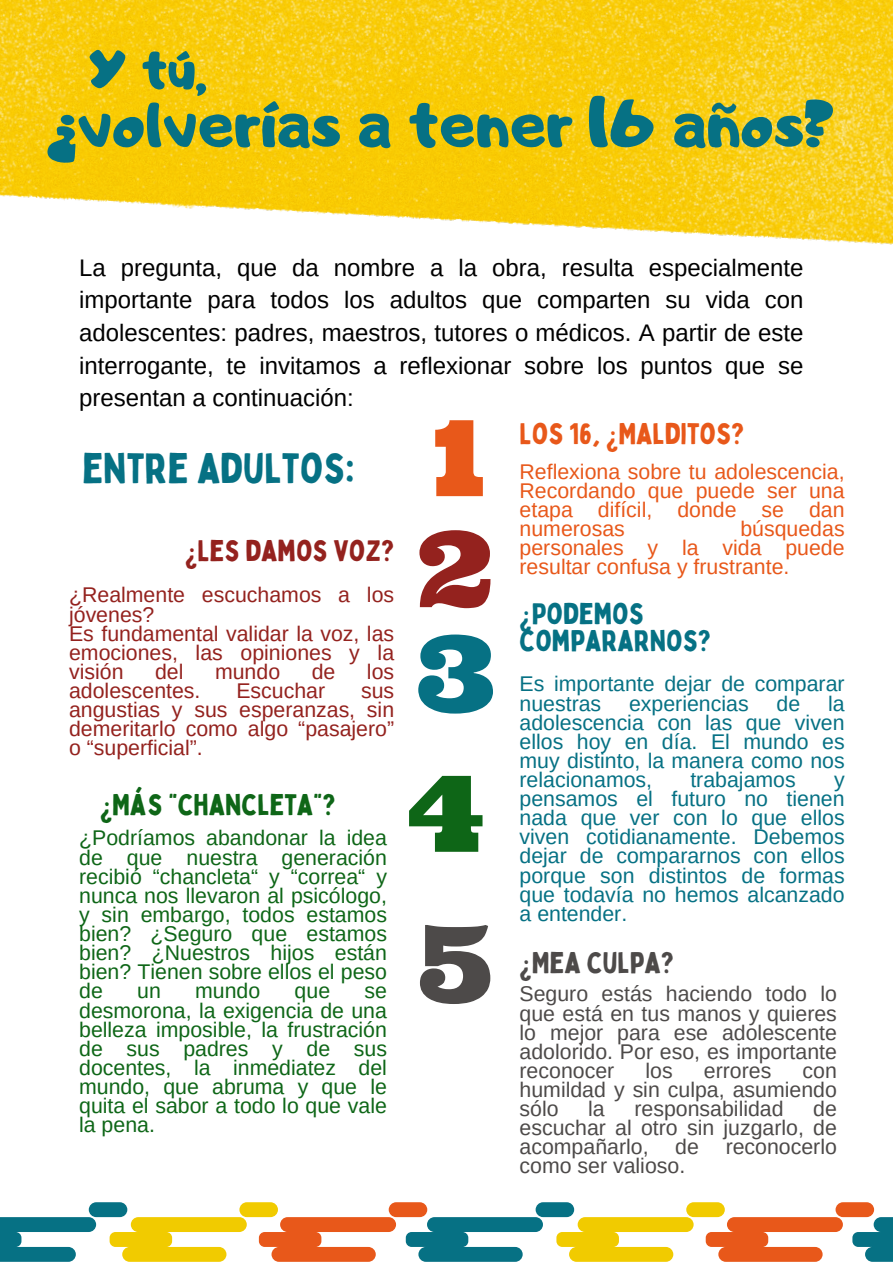
<style>
.page{position:relative;width:893px;height:1264px;background:#fff}
.page>*{position:absolute;margin:0;border:0;box-sizing:border-box;transform-origin:0 0}
.t1{font:105.45px "Ultra";color:#e8581a}
.t2{font:105.45px "Ultra";color:#94221e}
.t3{font:105.45px "Ultra";color:#067184}
.t4{font:105.45px "Ultra";color:#0e6617}
.t5{font:105.45px "Ultra";color:#4d4a49}
.t6{font:65.25px "Adigiana Toybox";color:#067184}
.t7{font:55.05px "Adigiana Toybox";color:#067184}
.t8{font:41.85px "Bobby Jones";color:#067184}
.t9{font:29.25px/27px "Bobby Jones";color:#067184}
.t10{font:29.25px "Bobby Jones";color:#e8581a}
.t11{font:29.25px "Bobby Jones";color:#0e6617}
.t12{font:29.25px "Bobby Jones";color:#94221e}
.t13{font:29.25px "Bobby Jones";color:#4d4a49}
.t14{font:24px/32.5px "Arimo";color:#000;text-align:justify}
.t15{font:21.3px/19px "Arimo";color:#0e6617}
.t16{font:21.3px/19px "Arimo";color:#067184;text-align:justify}
.t17{font:21.3px/19px "Arimo";color:#4d4a49;text-align:justify}
.t18{font:21.3px/19px "Arimo";color:#94221e;text-align:justify}
.t19{font:21.3px/19px "Arimo";color:#e8581a;text-align:justify}
</style>
<div class="page">
<img style="left:0;top:0;width:892px;height:245px">
<svg style="left:0;top:1202px;width:892px;height:59px"></svg>
<p class="t7" style="left:89px;top:33px;width:119px">Y tú,</p>
<p class="t6" style="left:46px;top:80px;width:790px">¿volverías a tener 16 años?</p>
<p class="t14" style="left:79px;top:251px;width:725px">La pregunta, que da nombre a la obra, resulta especialmente importante para todos los adultos que comparten su vida con adolescentes: padres, maestros, tutores o médicos. A partir de este interrogante, te invitamos a reflexionar sobre los puntos que se presentan a continuación:</p>
<p class="t1" style="left:432px;top:390px;width:53px">1</p>
<p class="t10" style="left:519px;top:415px;width:226px">LOS 16, ¿MALDITOS?</p>
<p class="t8" style="left:82px;top:442px;width:274px">ENTRE ADULTOS:</p>
<p class="t19" style="left:519px;top:461px;width:326px">Reflexiona sobre tu adolescencia, Recordando que puede ser una etapa difícil, donde se dan numerosas</p>
<p class="t19" style="left:519px;top:519px;width:326px;text-align:right">búsquedas<br>personales y la vida puede</p>
<p class="t2" style="left:418px;top:501px;width:76px">2</p>
<p class="t12" style="left:185px;top:533px;width:210px">¿LES DAMOS VOZ?</p>
<p class="t18" style="left:69px;top:585px;width:326px">¿Realmente escuchamos a los jóvenes?</p>
<p class="t18" style="left:69px;top:623px;width:326px">Es fundamental validar la voz, las emociones, las opiniones y la visión</p>
<p class="t19" style="left:519px;top:557px;width:271px">resultar confusa y frustrante.</p>
<p class="t9" style="left:519px;top:599px;width:193px">¿PODEMOS<br>COMPARARNOS?</p>
<p class="t16" style="left:519px;top:674px;width:326px">Es importante dejar de comparar nuestras</p>
<p class="t3" style="left:416px;top:605px;width:81px">3</p>
<p class="t18" style="left:155px;top:662px;width:30px">del</p>
<p class="t18" style="left:215px;top:662px;width:67px">mundo</p>
<p class="t18" style="left:312px;top:662px;width:25px">de</p>
<p class="t18" style="left:367px;top:662px;width:29px">los</p>
<p class="t18" style="left:69px;top:681px;width:133px">adolescentes.</p>
<p class="t18" style="left:236px;top:681px;width:90px">Escuchar</p>
<p class="t18" style="left:69px;top:681px;width:326px;text-indent:292px">sus angustias y sus esperanzas, sin demeritarlo como algo “pasajero” o “superficial”.</p>
<p class="t16" style="left:519px;top:693px;width:326px;text-indent:308px">la adolescencia con las que viven ellos hoy en día. El mundo es muy distinto, la manera como nos relacionamos,</p>
<p class="t16" style="left:629px;top:693px;width:121px">experiencias</p>
<p class="t16" style="left:776px;top:693px;width:25px">de</p>
<p class="t16" style="left:690px;top:770px;width:107px">trabajamos</p>
<p class="t4" style="left:407px;top:745px;width:78px">4</p>
<p class="t16" style="left:519px;top:770px;width:326px;text-indent:314px">y pensamos el futuro no tienen nada que ver con lo que ellos viven cotidianamente. Debemos dejar de compararnos con ellos porque son distintos de formas que todavía no hemos alcanzado a entender.</p>
<p class="t11" style="left:100px;top:786px;width:237px">¿MÁS “CHANCLETA”?</p>
<p class="t15" style="left:153px;top:847px;width:107px;text-indent:-26px">que “chancleta“</p>
<p class="t15" style="left:79px;top:828px;width:117px">¿Podríamos de<br>recibió</p>
<p class="t15" style="left:269px;top:819px;width:40px;line-height:38.2px;text-indent:-63px">abandonar y</p>
<p class="t15" style="left:319px;top:828px;width:18px">la</p>
<p class="t15" style="left:347px;top:819px;width:42px;line-height:38.2px;text-align:right">idea y</p>
<p class="t15" style="left:281px;top:847px;width:107px;text-align:center">generación “correa“</p>
<p class="t15" style="left:186px;top:847px;width:72px">nuestra</p>
<p class="t15" style="left:79px;top:885px;width:309px;text-align:justify">nunca nos llevaron al psicólogo, y sin embargo, todos estamos bien? ¿Seguro que estamos bien? ¿Nuestros hijos están bien? Tienen sobre ellos el peso de</p>
<p class="t5" style="left:418px;top:895px;width:76px">5</p>
<p class="t13" style="left:519px;top:943px;width:156px">¿MEA CULPA?</p>
<p class="t15" style="left:137px;top:981px;width:25px">un</p>
<p class="t15" style="left:195px;top:981px;width:67px">mundo</p>
<p class="t15" style="left:294px;top:981px;width:37px">que</p>
<p class="t15" style="left:79px;top:981px;width:309px;text-align:justify;text-indent:285px">se desmorona, la exigencia de una belleza imposible, la frustración de sus padres y de sus docentes, la inmediatez del mundo, que abruma y que le quita el sabor a todo lo que vale la pena.</p>
<p class="t17" style="left:519px;top:984px;width:319px">Seguro estás haciendo todo lo que está en tus manos y quieres lo mejor para ese adolescente adolorido. Por eso, es importante reconocer</p>
<p class="t17" style="left:645px;top:1060px;width:29px">los</p>
<p class="t17" style="left:704px;top:1060px;width:69px">errores</p>
<p class="t17" style="left:519px;top:1060px;width:319px;text-indent:283px">con humildad y sin culpa, asumiendo sólo</p>
<p class="t17" style="left:519px;top:1099px;width:319px;text-indent:294px">de escuchar al otro sin juzgarlo, de acompañarlo,</p>
<p class="t17" style="left:588px;top:1099px;width:18px">la</p>
<p class="t17" style="left:634px;top:1099px;width:151px">responsabilidad</p>
<p class="t17" style="left:675px;top:1137px;width:25px">de</p>
<p class="t17" style="left:725px;top:1137px;width:113px">reconocerlo</p>
<p class="t17" style="left:519px;top:1156px;width:167px">como ser valioso.</p>
</div>
